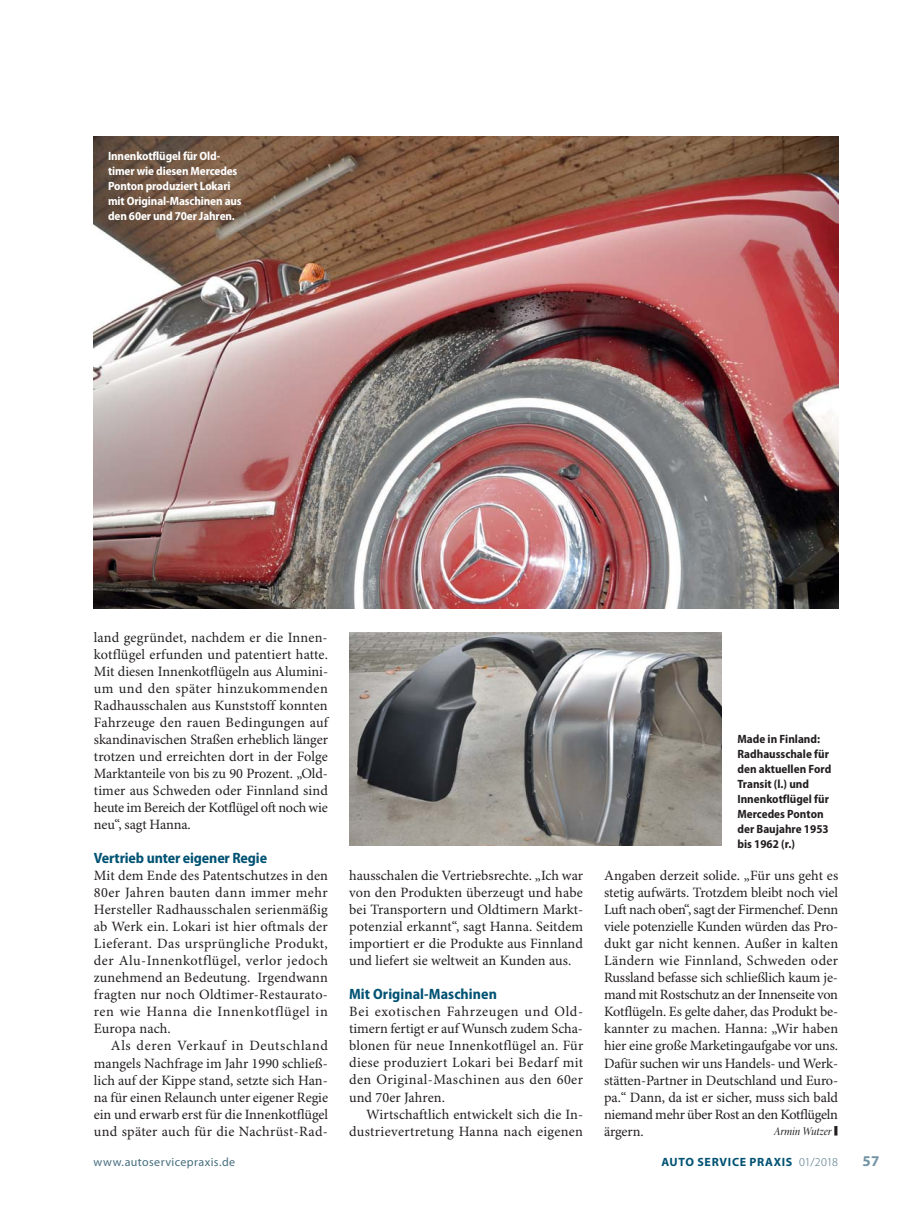
<style>
.page{position:relative;width:919px;height:1212px;background:#fff}
.page>*{position:absolute;margin:0;border:0;box-sizing:border-box;transform-origin:0 0}
.t1{font:32.7px "Minion Pro";color:#231f20;scale:.33 1}
.t2{font:700 semi-condensed 15px "Myriad Pro";letter-spacing:-.01em;color:#005273}
.t3{font:700 15px "Myriad Pro";color:#7294a5}
.t4{font:14.25px/17px "Minion Pro";letter-spacing:.005em;color:#231f20;text-align:justify}
.t5{font:700 semi-condensed 12px/15px "Myriad Pro";color:#231f20}
.t6{font:700 semi-condensed 12px/15px "Myriad Pro";letter-spacing:-.01em;color:#fff}
.t7{font:12px "Myriad Pro";letter-spacing:.035em;color:#476e7f}
.t8{font:700 12px "Myriad Pro";letter-spacing:.055em;color:#005273}
.t9{font:12px "Minion Pro Medium Cn It Disp";letter-spacing:-.01em;color:#231f20}
.s1{font-weight:300;color:#476e7f}
</style>
<div class="page">
<img style="left:94px;top:136px;width:744px;height:472px">
<img style="left:349px;top:632px;width:372px;height:214px">
<p class="t6" style="left:108px;top:150px;width:135px">Innenkotflügel für Old&shy;timer wie diesen Mercedes<br>Ponton produziert Lokari mit Original-Maschinen aus den 60er und 70er Jahren.</p>
<p class="t4" style="left:94px;top:630px;width:236px">land gegründet, nachdem er die Innen&shy;kotflügel erfunden und patentiert hatte.<br>Mit diesen Innenkotflügeln aus Alumini&shy;um und den später hinzukommenden Radhausschalen aus Kunststoff konnten Fahrzeuge den rauen Bedingungen auf skandinavischen Straßen erheblich länger trotzen und erreichten dort in der Folge Marktanteile von bis zu 90 Prozent. „Old&shy;timer aus Schweden oder Finnland sind heute im Bereich der Kotflügel oft noch wie neu“, sagt Hanna.</p>
<p class="t2" style="left:94px;top:853px;width:175px">Vertrieb unter eigener Regie</p>
<p class="t4" style="left:94px;top:868px;width:236px">Mit dem Ende des Patentschutzes in den 80er Jahren bauten dann immer mehr Hersteller Radhausschalen serienmäßig ab Werk ein. Lokari ist hier oftmals der Lieferant. Das ursprüngliche Produkt, der Alu-Innenkotflügel, verlor jedoch zunehmend an Bedeutung. Irgendwann fragten nur noch Oldtimer-Restaurato&shy;ren wie Hanna die Innenkotflügel in Europa nach.</p>
<p class="t4" style="left:94px;top:1039px;width:236px;text-indent:17px">Als deren Verkauf in Deutschland mangels Nachfrage im Jahr 1990 schließ&shy;lich auf der Kippe stand, setzte sich Han&shy;na für einen Relaunch unter eigener Regie ein und erwarb erst für die Innenkotflügel und später auch für die Nachrüst-Rad-</p>
<p class="t4" style="left:349px;top:868px;width:236px">hausschalen die Vertriebsrechte. „Ich war von den Produkten überzeugt und habe bei Transportern und Oldtimern Markt&shy;potenzial erkannt“, sagt Hanna. Seitdem importiert er die Produkte aus Finnland und liefert sie weltweit an Kunden aus.</p>
<p class="t2" style="left:349px;top:989px;width:149px">Mit Original-Maschinen</p>
<p class="t4" style="left:349px;top:1004px;width:236px">Bei exotischen Fahrzeugen und Old&shy;timern fertigt er auf Wunsch zudem Scha&shy;blonen für neue Innenkotflügel an. Für diese produziert Lokari bei Bedarf mit den Original-Maschinen aus den 60er und 70er Jahren.</p>
<p class="t4" style="left:349px;top:1107px;width:235px;text-align:right">Wirtschaftlich entwickelt sich die In&shy;dustrievertretung Hanna nach eigenen</p>
<p class="t5" style="left:737px;top:732px;width:95px">Made in Finland:<br>Radhausschale für den aktuellen Ford<br>Transit (l.) und<br>Innenkotflügel für<br>Mercedes Ponton der Baujahre 1953 bis 1962 (r.)</p>
<p class="t4" style="left:604px;top:868px;width:236px">A ngaben derzeit solide. „Für uns geht es stetig aufwärts. Trotzdem bleibt noch viel Luft nach oben“, sagt der Firmenchef. Denn viele potenzielle Kunden würden das Pro&shy;dukt gar nicht kennen. Außer in kalten Ländern wie Finnland, Schweden oder Russland befasse sich schließlich kaum je&shy;mand mit Rostschutz an der Innenseite von Kot flügeln. Es gelte daher, das Produkt be&shy;kannter zu machen. Hanna: „Wir haben hier eine große Marke tingaufgabe vor uns.<br>Dafür suchen wir uns Handels- und Werk&shy;stätten-Partner in Deutschland und Euro&shy;pa.“ Dann, da ist er sicher, muss sich bald niemand mehr über Rost an den Kotflügeln ärgern.</p>
<p class="t9" style="left:774px;top:1124px;width:59px">Armin Wutzer</p>
<h1 class="t1" style="left:833px;top:1116px;width:15px">■</h1>
<p class="t7" style="left:94px;top:1154px;width:143px">www.autoservicepraxis.de</p>
<p class="t8" style="left:661px;top:1154px;width:178px">AUTO SERVICE PRAXIS <span class="s1">01/2018</span></p>
<p class="t3" style="left:862px;top:1152px;width:19px">57</p>
</div>
